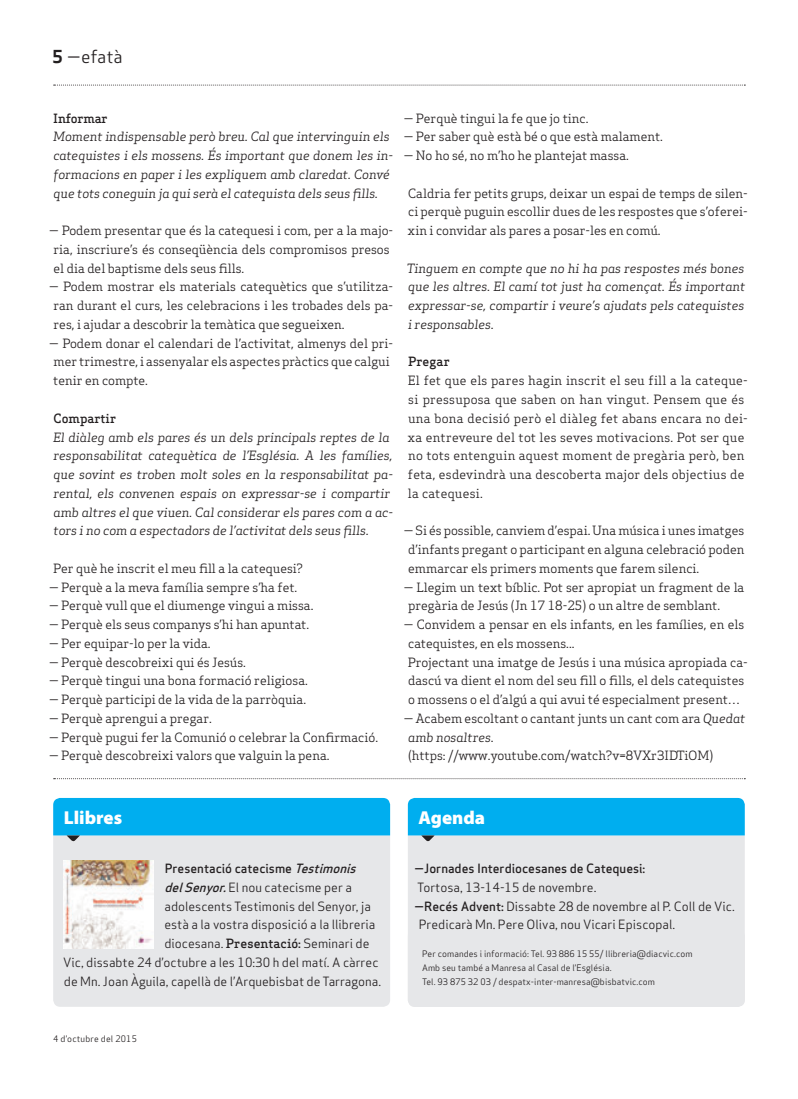
<style>
.page{position:relative;width:798px;height:1099px;background:#fff}
.page>*{position:absolute;margin:0;border:0;box-sizing:border-box;transform-origin:0 0}
.Titular_Secció{font:900 18.75px "Myriad Pro";color:#fff}
.Capçalera{font:17.5px "Apex Sans Book T";color:#231f20}
.Text_General{font:12.5px/18.8px "Apex Serif";color:#231f20}
.Text_General-2{font:italic 12.5px/18.8px "Apex Serif";color:#231f20}
.Text_General-3{font:12.5px/18.8px "Apex Sans Book T";color:#231f20}
.Text_General-4{font:12.5px/18.8px "Apex Serif";letter-spacing:.02em;color:#231f20}
.Text_General-5{font:12.5px "Apex Sans Medium T";color:#231f20}
.Text_General-6{font:500 12.5px "Apex Serif";color:#231f20}
.Text_General-7{font:500 12.5px "Apex Serif";letter-spacing:-.02em;color:#231f20}
.Titulars{font:8.75px "Apex Sans Book T";letter-spacing:.01em;color:#231f20}
.Data_Peu{font:8.75px "Apex Sans Book T";letter-spacing:.02em;color:#231f20}
.s1{font-family:"Apex Sans Bold T"}
.s2{font-style:italic}
.s3{font-family:"Apex Sans Medium T";font-style:italic}
.s4{font-family:"Apex Serif";font-weight:500}
.s5{font-family:"Apex Sans Medium T"}
</style>
<div class="page">
<svg style="left:54px;top:85px;width:691px;height:1px"></svg>
<svg style="left:54px;top:778px;width:691px;height:1px"></svg>
<div style="left:53px;top:842px;width:337px;height:164px;background:#e6e7e9"></div>
<div style="left:408px;top:842px;width:336px;height:164px;background:#e6e7e9"></div>
<svg style="left:53px;top:798px;width:337px;height:44px;background:#22b6ed"></svg>
<svg style="left:407px;top:798px;width:337px;height:44px;background:#22b6ed"></svg>
<img style="left:64px;top:860px;width:90px;height:88px">
<div style="left:407px;top:929px;width:337px;height:77px;background:#e6e7e9;border-radius:7px"></div>
<p class="Capçalera" style="left:52px;top:46px;width:72px"><span class="s1">5</span> —efatà</p>
<p class="Text_General-7" style="left:53px;top:110px;width:56px">Informar</p>
<p class="Text_General-2" style="left:53px;top:127px;width:341px">Moment indispensable però breu. Cal que intervinguin els catequistes i els mossens. És important que donem les in&shy;formacions en paper i les expliquem amb claredat. Convé que tots coneguin ja qui serà el catequista dels seus fills.</p>
<p class="Text_General" style="left:53px;top:221px;width:341px;text-indent:-4px">— Podem presentar que és la catequesi i com, per a la majo&shy;ria, inscriure’s és conseqüència dels compromisos presos el dia del baptisme dels seus fills.</p>
<p class="Text_General" style="left:54px;top:277px;width:341px;text-align:justify;text-indent:-4px">— Podem mostrar els materials catequètics que s’utilitza&shy;ran durant el curs, les celebracions i les trobades dels pa&shy;res, i ajudar a descobrir la temàtica que segueixen.</p>
<p class="Text_General" style="left:53px;top:333px;width:341px;text-indent:-4px">— Podem donar el calendari de l’activitat, almenys del pri&shy;mer trimestre, i assenyalar els aspectes pràctics que calgui tenir en compte.</p>
<p class="Text_General-6" style="left:54px;top:410px;width:64px">Compartir</p>
<p class="Text_General-2" style="left:53px;top:427px;width:341px">El diàleg amb els pares és un dels principals reptes de la responsabilitat catequètica de l’Església. A les famílies, que sovint es troben molt soles en la responsabilitat pa&shy;rental, els convenen espais on expressar-se i compartir amb altres el que viuen. Cal considerar els pares com a ac&shy;tors i no com a espectadors de l’activitat dels seus fills.</p>
<p class="Text_General" style="left:53px;top:558px;width:251px">Per què he inscrit el meu fill a la catequesi?</p>
<p class="Text_General" style="left:49px;top:577px;width:249px">— Perquè a la meva família sempre s’ha fet.</p>
<p class="Text_General" style="left:49px;top:596px;width:266px">— Perquè vull que el diumenge vingui a missa.</p>
<p class="Text_General" style="left:49px;top:615px;width:261px">— Perquè els seus companys s’hi han apuntat.</p>
<p class="Text_General" style="left:49px;top:633px;width:163px">— Per equipar-lo per la vida.</p>
<p class="Text_General" style="left:49px;top:652px;width:198px">— Perquè descobreixi qui és Jesús.</p>
<p class="Text_General" style="left:49px;top:671px;width:260px">— Perquè tingui una bona formació religiosa.</p>
<p class="Text_General" style="left:49px;top:690px;width:258px">— Perquè participi de la vida de la parròquia.</p>
<p class="Text_General" style="left:49px;top:708px;width:164px">— Perquè aprengui a pregar.</p>
<p class="Text_General" style="left:49px;top:727px;width:330px">— Perquè pugui fer la Comunió o celebrar la Confirmació.</p>
<p class="Text_General" style="left:49px;top:746px;width:282px">— Perquè descobreixi valors que valguin la pena.</p>
<p class="Text_General" style="left:403px;top:108px;width:186px">— Perquè tingui la fe que jo tinc.</p>
<p class="Text_General" style="left:403px;top:127px;width:260px">— Per saber què està bé o que està malament.</p>
<p class="Text_General" style="left:403px;top:146px;width:226px">— No ho sé, no m’ho he plantejat massa.</p>
<p class="Text_General" style="left:407px;top:183px;width:341px;text-align:justify">Caldria fer petits grups, deixar un espai de temps de silen&shy;ci perquè puguin escollir dues de les respostes que s’oferei&shy;xin i convidar als pares a posar-les en comú.</p>
<p class="Text_General-2" style="left:407px;top:258px;width:339px;text-align:justify">Tinguem en compte que no hi ha pas respostes més bones que les altres. El camí tot just ha començat. És important expressar-se, compartir i veure’s ajudats pels catequistes i responsables.</p>
<p class="Text_General-6" style="left:408px;top:354px;width:43px">Pregar</p>
<p class="Text_General-4" style="left:407px;top:371px;width:341px">El fet que els pares hagin inscrit el seu fill a la cateque&shy;si pressuposa que saben on han vingut. Pensem que és una bona decisió però el diàleg fet abans encara no dei&shy;xa entreveure del tot les seves motivacions. Pot ser que no tots entenguin aquest moment de pregària però, ben feta, esdevindrà una descoberta major dels objectius de la catequesi.</p>
<p class="Text_General" style="left:408px;top:521px;width:337px;text-align:justify;text-indent:-4px">— Si és possible, canviem d’espai. Una música i unes imatges d’infants pregant o participant en alguna celebració poden emmarcar els primers moments que farem silenci.</p>
<p class="Text_General" style="left:408px;top:577px;width:337px;text-indent:-4px">— Llegim un text bíblic. Pot ser apropiat un fragment de la pregària de Jesús (Jn 17 18-25) o un altre de semblant.</p>
<p class="Text_General" style="left:408px;top:615px;width:337px;text-indent:-4px">— Convidem a pensar en els infants, en les famílies, en els catequistes, en els mossens...</p>
<p class="Text_General" style="left:408px;top:652px;width:341px">Projectant una imatge de Jesús i una música apropiada ca&shy;dascú va dient el nom del seu fill o fills, el dels catequistes o mossens o el d’algú a qui avui té especialment present…</p>
<p class="Text_General" style="left:408px;top:708px;width:338px;text-indent:-4px">— Acabem escoltant o cantant junts un cant com ara <span class="s2">Quedat amb nosaltres</span>.</p>
<p class="Text_General" style="left:408px;top:746px;width:306px">(https: //www.youtube.com/watch?v=8VXr3IDTiOM)</p>
<p class="Titular_Secció" style="left:64px;top:805px;width:60px">Llibres</p>
<p class="Titular_Secció" style="left:418px;top:805px;width:68px">Agenda</p>
<p class="Text_General-5" style="left:165px;top:860px;width:196px">Presentació catecisme <span class="s2">Testimonis</span></p>
<p class="Text_General-3" style="left:164px;top:877px;width:189px"><span class="s3">delSenyor.</span>El nou catecisme per a</p>
<p class="Text_General-3" style="left:164px;top:896px;width:208px">adolescents Testimonis del Senyor, ja</p>
<p class="Text_General-3" style="left:164px;top:915px;width:212px">està a la vostra disposició a la llibreria</p>
<p class="Text_General-3" style="left:164px;top:933px;width:206px">diocesana. <span class="s4">Presentació:</span> Seminari de</p>
<p class="Text_General-3" style="left:63px;top:952px;width:317px">Vic, dissabte 24 d’octubre a les 10:30 h del matí. A càrrec</p>
<p class="Text_General-3" style="left:64px;top:971px;width:318px">de Mn. Joan Àguila, capellà de l’Arquebisbat de Tarragona.</p>
<p class="Data_Peu" style="left:53px;top:1032px;width:85px">4 d’octubre del 2015</p>
<p class="Text_General-5" style="left:414px;top:860px;width:232px">—Jornades Interdiocesanes de Catequesi:</p>
<p class="Text_General-3" style="left:417px;top:877px;width:181px">Tortosa, 13-14-15 de novembre.</p>
<p class="Text_General-3" style="left:418px;top:896px;width:317px;text-indent:-4px"><span class="s5">—Recés Advent:</span> Dissabte 28 de novembre al P. Coll de Vic.<br>Predicarà Mn. Pere Oliva, nou Vicari Episcopal.</p>
<p class="Titulars" style="left:422px;top:948px;width:272px">Per comandes i informació: Tel. 93 886 15 55/ llibreria@diacvic.com</p>
<p class="Titulars" style="left:422px;top:961px;width:191px">Amb seu també a Manresa al Casal de l’Església.</p>
<p class="Titulars" style="left:422px;top:975px;width:234px">Tel. 93 875 32 03 / despatx-inter-manresa@bisbatvic.com</p>
</div>
